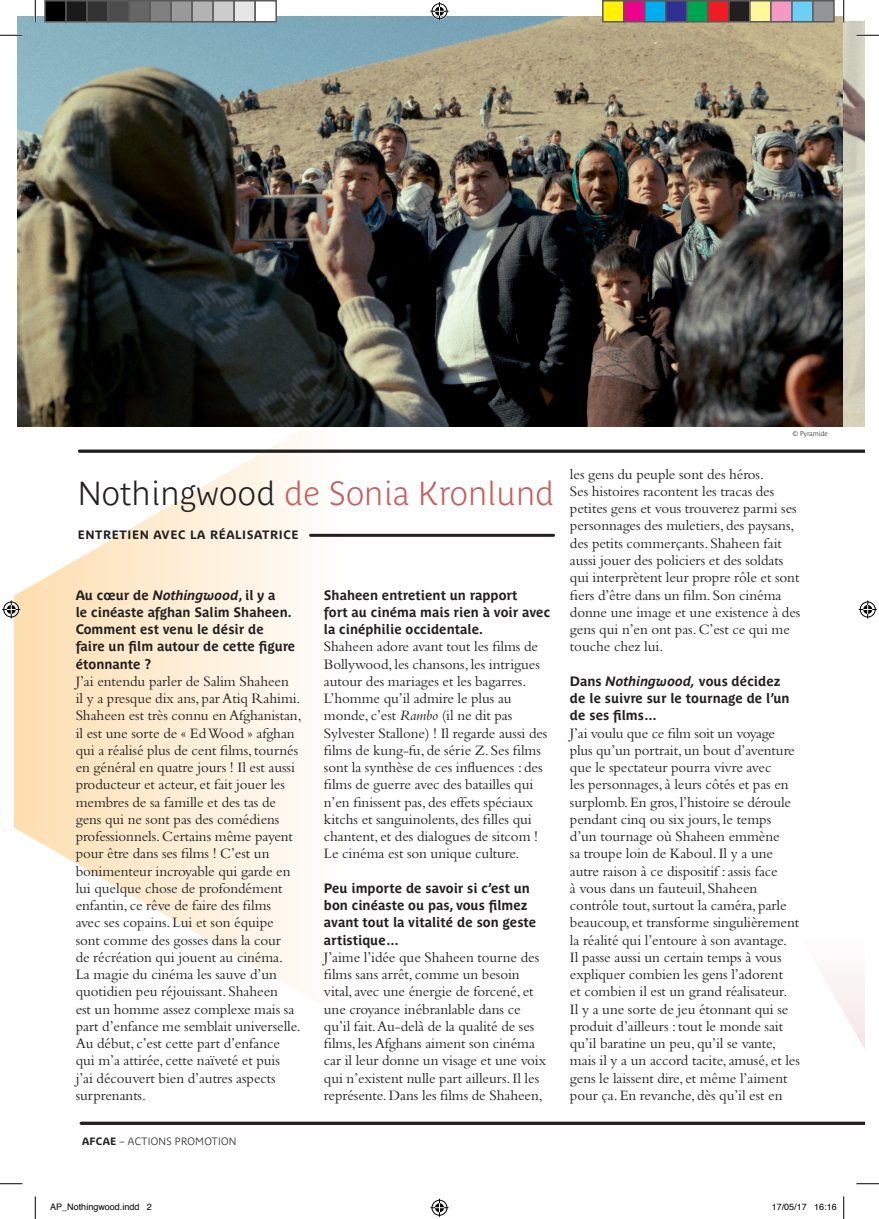
<style>
.page{position:relative;width:879px;height:1219px;background:#fff}
.page>*{position:absolute;margin:0;border:0;box-sizing:border-box;transform-origin:0 0}
.t1{font:700 33px "Parisine Plus Pro Clair";letter-spacing:.005em;color:#c75f60}
.t2{font:15px/17.2px "Bembo";letter-spacing:-.005em;color:#231f20}
.t3{font:700 13.5px/17.2px "Parisine Plus Pro";color:#231f20}
.t4{font:700 12px "Parisine Plus Pro";letter-spacing:.05em;color:#231f20}
.t5{font:700 10.5px "Parisine Plus Pro Clair";letter-spacing:.025em;color:#231f20}
.t6{font:9px "Helvetica";color:#000}
.t7{font:700 6.75px "Parisine Plus Pro Clair";color:#231f20}
.s1{color:#231f20}
.s2{font-style:italic}
.s3{font-family:"Parisine Plus Pro"}
</style>
<div class="page">
<svg style="left:824px;top:977px;width:40px;height:70px"></svg>
<svg style="left:14px;top:428px;width:328px;height:567px"></svg>
<hr style="left:310px;top:534px;width:243px;height:3px;background:#231f20">
<svg style="left:79px;top:449px;width:785px;height:4px;background:#484546"></svg>
<svg style="left:81px;top:1121px;width:783px;height:4px;background:#494546"></svg>
<img style="left:17px;top:16px;width:826px;height:411px">
<img style="left:843px;top:21px;width:21px;height:406px">
<hr style="left:0;top:34px;width:22px;height:2px;background:#fff">
<hr style="left:856px;top:34px;width:22px;height:2px;background:#fff">
<hr style="left:34px;top:0;width:2px;height:22px;background:#fff">
<hr style="left:842px;top:0;width:2px;height:22px;background:#fff">
<svg style="left:0;top:35px;width:22px;height:1px"></svg>
<svg style="left:856px;top:35px;width:22px;height:1px"></svg>
<svg style="left:0;top:1183px;width:22px;height:1px"></svg>
<svg style="left:856px;top:1183px;width:22px;height:1px"></svg>
<svg style="left:35px;top:0;width:1px;height:22px"></svg>
<svg style="left:35px;top:1196px;width:1px;height:23px"></svg>
<svg style="left:843px;top:0;width:1px;height:22px"></svg>
<svg style="left:843px;top:1196px;width:1px;height:23px"></svg>
<svg style="left:430px;top:2px;width:18px;height:18px"></svg>
<svg style="left:430px;top:1198px;width:18px;height:18px"></svg>
<svg style="left:2px;top:600px;width:18px;height:18px"></svg>
<svg style="left:858px;top:600px;width:18px;height:18px"></svg>
<div style="left:45px;top:1px;width:21px;height:21px;background:#000"></div>
<div style="left:44px;top:0;width:23px;height:22px;border:2px solid #595959"></div>
<div style="left:66px;top:1px;width:21px;height:21px;background:#1a1a1a"></div>
<div style="left:65px;top:0;width:23px;height:22px;border:2px solid #595959"></div>
<div style="left:87px;top:1px;width:21px;height:21px;background:#333"></div>
<div style="left:86px;top:0;width:23px;height:22px;border:2px solid #595959"></div>
<div style="left:108px;top:1px;width:21px;height:21px;background:#4d4d4d"></div>
<div style="left:107px;top:0;width:23px;height:22px;border:2px solid #595959"></div>
<div style="left:129px;top:1px;width:21px;height:21px;background:#666"></div>
<div style="left:128px;top:0;width:23px;height:22px;border:2px solid #595959"></div>
<div style="left:150px;top:1px;width:21px;height:21px;background:#808080"></div>
<div style="left:149px;top:0;width:23px;height:22px;border:2px solid #595959"></div>
<div style="left:171px;top:1px;width:21px;height:21px;background:#999"></div>
<div style="left:170px;top:0;width:23px;height:22px;border:2px solid #595959"></div>
<div style="left:192px;top:1px;width:21px;height:21px;background:#b3b3b3"></div>
<div style="left:191px;top:0;width:23px;height:22px;border:2px solid #595959"></div>
<div style="left:213px;top:1px;width:21px;height:21px;background:#ccc"></div>
<div style="left:212px;top:0;width:23px;height:22px;border:2px solid #595959"></div>
<div style="left:234px;top:1px;width:21px;height:21px;background:#e6e6e6"></div>
<div style="left:233px;top:0;width:23px;height:22px;border:2px solid #595959"></div>
<div style="left:255px;top:1px;width:21px;height:21px;background:#fff"></div>
<div style="left:254px;top:0;width:23px;height:22px;border:2px solid #595959"></div>
<div style="left:602px;top:1px;width:21px;height:21px;background:#fff101"></div>
<div style="left:602px;top:0;width:22px;height:22px;border:2px solid #595959"></div>
<div style="left:623px;top:1px;width:21px;height:21px;background:#ed028c"></div>
<div style="left:623px;top:0;width:22px;height:22px;border:2px solid #595959"></div>
<div style="left:644px;top:1px;width:21px;height:21px;background:#00aeef"></div>
<div style="left:644px;top:0;width:22px;height:22px;border:2px solid #595959"></div>
<div style="left:665px;top:1px;width:21px;height:21px;background:#2e3092"></div>
<div style="left:665px;top:0;width:22px;height:22px;border:2px solid #595959"></div>
<div style="left:686px;top:1px;width:21px;height:21px;background:#00a54f"></div>
<div style="left:686px;top:0;width:22px;height:22px;border:2px solid #595959"></div>
<div style="left:707px;top:1px;width:21px;height:21px;background:#ee1d23"></div>
<div style="left:707px;top:0;width:22px;height:22px;border:2px solid #595959"></div>
<div style="left:728px;top:1px;width:21px;height:21px;background:#231f20"></div>
<div style="left:728px;top:0;width:22px;height:22px;border:2px solid #595959"></div>
<div style="left:749px;top:1px;width:21px;height:21px;background:#fff79a"></div>
<div style="left:749px;top:0;width:22px;height:22px;border:2px solid #595959"></div>
<div style="left:770px;top:1px;width:21px;height:21px;background:#f499c2"></div>
<div style="left:770px;top:0;width:22px;height:22px;border:2px solid #595959"></div>
<div style="left:791px;top:1px;width:21px;height:21px;background:#6bcff6"></div>
<div style="left:791px;top:0;width:22px;height:22px;border:2px solid #595959"></div>
<div style="left:812px;top:1px;width:21px;height:21px;background:#939598"></div>
<div style="left:812px;top:0;width:22px;height:22px;border:2px solid #595959"></div>
<h1 class="t1" style="left:78px;top:468px;width:478px"><span class="s1">Nothingwood</span> de Sonia Kronlund</h1>
<p class="t4" style="left:78px;top:526px;width:214px">entretien avec la réalisatrice</p>
<p class="t3" style="left:76px;top:585px;width:221px">Au cœur de <span class="s2">Nothingwood</span>, il y a<br>le cinéaste afghan Salim Shaheen.<br>Comment est venu le désir de faire un film autour de cette figure étonnante ?</p>
<p class="t2" style="left:76px;top:672px;width:227px">J’ai entendu parler de Salim Shaheen<br>il y a presque dix ans, par Atiq Rahimi.<br>Shaheen est très connu en Afghanistan, il est une sorte de « Ed Wood » afghan qui a réalisé plus de cent films, tournés en général en quatre jours ! Il est aussi producteur et acteur, et fait jouer les membres de sa famille et des tas de gens qui ne sont pas des comédiens professionnels. Certains même payent pour être dans ses films ! C’est un bonimenteur incroyable qui garde en lui quelque chose de profondément enfantin, ce rêve de faire des films<br>avec ses copains. Lui et son équipe sont comme des gosses dans la cour<br>de récréation qui jouent au cinéma.<br>La magie du cinéma les sauve d’un quotidien peu réjouissant. Shaheen<br>est un homme assez complexe mais sa part d’enfance me semblait universelle.<br>Au début, c’est cette part d’enfance qui m’a attirée, cette naïveté et puis<br>j’ai découvert bien d’autres aspects surprenants.</p>
<p class="t5" style="left:82px;top:1133px;width:156px"><span class="s3">AFCAE</span> – ACTIONS PROMOTION</p>
<p class="t3" style="left:324px;top:585px;width:228px">Shaheen entretient un rapport<br>fort au cinéma mais rien à voir avec la cinéphilie occidentale.</p>
<p class="t2" style="left:324px;top:637px;width:225px">Shaheen adore avant tout les films de Bollywood, les chansons, les intrigues autour des mariages et les bagarres.<br>L’homme qu’il admire le plus au monde, c’est <span class="s2">Rambo</span> (il ne dit pas Sylvester Stallone) ! Il regarde aussi des films de kung-fu, de série Z. Ses films sont la synthèse de ces influences : des films de guerre avec des batailles qui n’en finissent pas, des effets spéciaux kitchs et sanguinolents, des filles qui chantent, et des dialogues de sitcom !<br>Le cinéma est son unique culture.</p>
<p class="t3" style="left:324px;top:878px;width:214px">Peu importe de savoir si c’est un bon cinéaste ou pas, vous filmez avant tout la vitalité de son geste artistique…</p>
<p class="t2" style="left:324px;top:948px;width:224px">J’aime l’idée que Shaheen tourne des films sans arrêt, comme un besoin vital, avec une énergie de forcené, et une croyance inébranlable dans ce qu’il fait.Au-delà de la qualité de ses films, les Afghans aiment son cinéma car il leur donne un visage et une voix qui n’existent nulle part ailleurs. Il les représente. Dans les films de Shaheen,</p>
<p class="t7" style="left:792px;top:429px;width:37px">© Pyramide</p>
<p class="t2" style="left:570px;top:465px;width:232px">les gens du peuple sont des héros.<br>Ses histoires racontent les tracas des petites gens et vous trouverez parmi ses personnages des muletiers, des paysans, des petits commerçants. Shaheen fait aussi jouer des policiers et des soldats qui interprètent leur propre rôle et sont fiers d’être dans un film. Son cinéma donne une image et une existence à des gens qui n’en ont pas. C’est ce qui me touche chez lui.</p>
<p class="t3" style="left:570px;top:671px;width:221px">Dans <span class="s2">Nothingwood,</span> vous décidez de le suivre sur le tournage de l’un de ses films…</p>
<p class="t2" style="left:570px;top:724px;width:231px">J’ai voulu que ce film soit un voyage plus qu’un portrait, un bout d’aventure que le spectateur pourra vivre avec<br>les personnages, à leurs côtés et pas en surplomb. En gros, l’histoire se déroule pendant cinq ou six jours, le temps d’un tournage où Shaheen emmène<br>sa troupe loin de Kaboul. Il y a une autre raison à ce dispositif : assis face<br>à vous dans un fauteuil, Shaheen contrôle tout, surtout la caméra, parle beaucoup, et transforme singulièrement la réalité qui l’entoure à son avantage.<br>Il passe aussi un certain temps à vous expliquer combien les gens l’adorent<br>et combien il est un grand réalisateur.<br>Il y a une sorte de jeu étonnant qui se produit d’ailleurs : tout le monde sait qu’il baratine un peu, qu’il se vante, mais il y a un accord tacite, amusé, et les gens le laissent dire, et même l’aiment pour ça. En revanche, dès qu’il est en</p>
<p class="t6" style="left:50px;top:1199px;width:103px">AP_Nothingwood.indd 2</p>
<p class="t6" style="left:771px;top:1199px;width:67px">17/05/17 16:16</p>
</div>
